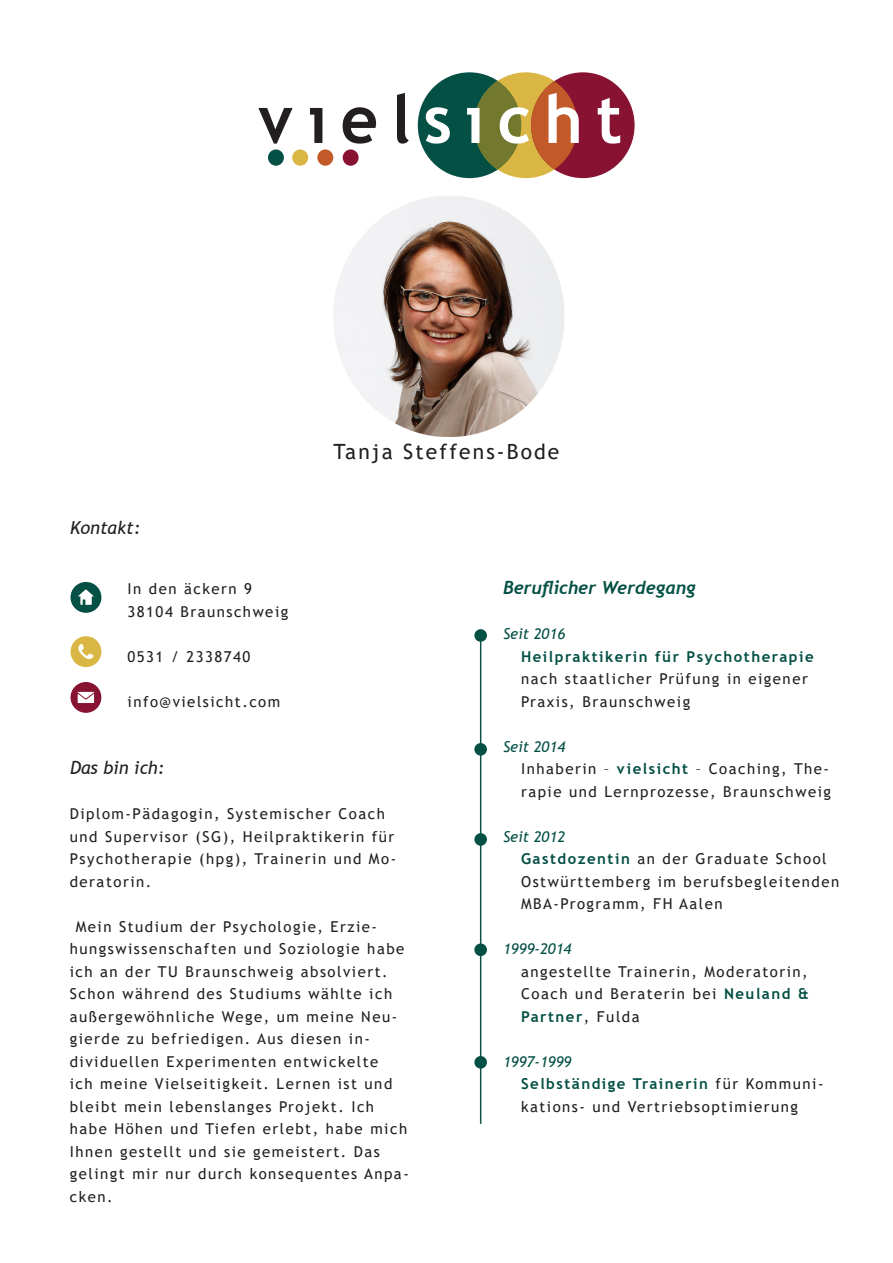
<style>
.page{position:relative;width:893px;height:1263px;background:#fff}
.page>*{position:absolute;margin:0;border:0;box-sizing:border-box;transform-origin:0 0}
.t1{font:21px "Trebuchet MS";letter-spacing:.1em;color:#231f20}
.t2{font:italic 700 18px "Trebuchet";color:#045045}
.t3{font:italic 18px "Trebuchet MS";color:#231f20}
.t4{font:15px/22.5px "Trebuchet MS";letter-spacing:.1em;color:#231f20}
.t5{font:italic 15px "Trebuchet MS";color:#045045}
.t6{font:700 15px "Trebuchet MS";letter-spacing:.1em;color:#045045}
.s1{font-weight:700;color:#045045}
</style>
<div class="page">
<div style="left:71px;top:582px;width:30px;height:31px;background:#045045;border-radius:50%"></div>
<svg style="left:78px;top:589px;width:16px;height:16px"></svg>
<div style="left:71px;top:636px;width:30px;height:31px;background:#dab744;border-radius:50%"></div>
<svg style="left:78px;top:644px;width:16px;height:15px"></svg>
<div style="left:71px;top:682px;width:30px;height:31px;background:#871231;border-radius:50%"></div>
<svg style="left:78px;top:692px;width:16px;height:11px"></svg>
<div style="left:418px;top:72px;width:103px;height:106px;background:#045045;border-radius:50%"></div>
<div style="left:474px;top:72px;width:104px;height:106px;background:#dab744;border-radius:50%"></div>
<div style="left:531px;top:72px;width:104px;height:106px;background:#871231;border-radius:50%"></div>
<svg style="left:531px;top:81px;width:47px;height:88px;background:#bf5c2d"></svg>
<svg style="left:474px;top:81px;width:47px;height:89px;background:#727b33"></svg>
<div style="left:268px;top:149px;width:16px;height:17px;background:#045045;border-radius:50%"></div>
<div style="left:292px;top:149px;width:16px;height:17px;background:#dab744;border-radius:50%"></div>
<div style="left:317px;top:149px;width:16px;height:17px;background:#c25928;border-radius:50%"></div>
<div style="left:343px;top:149px;width:16px;height:17px;background:#871231;border-radius:50%"></div>
<svg style="left:258px;top:108px;width:35px;height:36px"></svg>
<svg style="left:310px;top:108px;width:12px;height:35px"></svg>
<svg style="left:343px;top:107px;width:33px;height:37px"></svg>
<svg style="left:397px;top:93px;width:12px;height:51px"></svg>
<svg style="left:426px;top:107px;width:24px;height:37px"></svg>
<svg style="left:467px;top:108px;width:12px;height:35px"></svg>
<svg style="left:500px;top:107px;width:29px;height:37px"></svg>
<svg style="left:549px;top:93px;width:30px;height:50px"></svg>
<svg style="left:598px;top:98px;width:22px;height:46px"></svg>
<hr style="left:480px;top:638px;width:1px;height:486px;background:#0e5146">
<div style="left:474px;top:629px;width:13px;height:13px;background:#045045;border-radius:50%"></div>
<div style="left:474px;top:743px;width:13px;height:13px;background:#045045;border-radius:50%"></div>
<div style="left:474px;top:833px;width:13px;height:13px;background:#045045;border-radius:50%"></div>
<div style="left:474px;top:943px;width:13px;height:13px;background:#045045;border-radius:50%"></div>
<div style="left:474px;top:1056px;width:13px;height:12px;background:#045045;border-radius:50%"></div>
<img style="left:334px;top:196px;width:230px;height:240px">
<p class="t3" style="left:70px;top:517px;width:72px">Kontakt:</p>
<p class="t4" style="left:128px;top:577px;width:162px">In den äckern 9<br>38104 Braunschweig</p>
<p class="t4" style="left:128px;top:645px;width:124px">0531 / 2338740</p>
<p class="t4" style="left:128px;top:690px;width:154px">info@vielsicht.com</p>
<h1 class="t1" style="left:334px;top:438px;width:227px">Tanja Steffens-Bode</h1>
<p class="t2" style="left:503px;top:576px;width:194px">Beruflicher Werdegang</p>
<p class="t5" style="left:503px;top:625px;width:64px">Seit 2016</p>
<p class="t6" style="left:521px;top:647px;width:294px">Heilpraktikerin für Psychotherapie</p>
<p class="t4" style="left:521px;top:667px;width:288px">nach staatlicher Prüfung in eigener<br>Praxis, Braunschweig</p>
<p class="t5" style="left:503px;top:737px;width:64px">Seit 2014</p>
<p class="t3" style="left:70px;top:757px;width:96px">Das bin ich:</p>
<p class="t4" style="left:70px;top:802px;width:328px">Diplom-Pädagogin, Systemischer Coach und Supervisor (SG), Heilpraktikerin für Psychotherapie (hpg), Trainerin und Mo&shy;deratorin.</p>
<p class="t4" style="left:70px;top:915px;width:341px;text-indent:6px">Mein Studium der Psychologie, Erzie&shy;hungswissenschaften und Soziologie habe ich an der TU Braunschweig absolviert.<br>Schon während des Studiums wählte ich außergewöhnliche Wege, um meine Neu&shy;gierde zu befriedigen. Aus diesen in&shy;dividuellen Experimenten entwickelte<br>ich meine Vielseitigkeit. Lernen ist und bleibt mein lebenslanges Projekt. Ich habe Höhen und Tiefen erlebt, habe mich Ihnen gestellt und sie gemeistert. Das gelingt mir nur durch konsequentes Anpa&shy;cken.</p>
<p class="t4" style="left:521px;top:757px;width:311px">Inhaberin – <span class="s1">vielsicht</span> – Coaching, The&shy;rapie und Lernprozesse, Braunschweig</p>
<p class="t5" style="left:503px;top:827px;width:64px">Seit 2012</p>
<p class="t4" style="left:521px;top:847px;width:320px"><span class="s1">Gastdozentin</span> an der Graduate School<br>Ostwürttemberg im berufsbegleitenden<br>MBA-Programm, FH Aalen</p>
<p class="t5" style="left:503px;top:940px;width:70px">1999-2014</p>
<p class="t4" style="left:521px;top:960px;width:289px;text-align:justify">angestellte Trainerin, Moderatorin, Coach und Beraterin bei <span class="s1">Neuland &amp; Partner</span>, Fulda</p>
<p class="t5" style="left:503px;top:1052px;width:70px">1997-1999</p>
<p class="t4" style="left:521px;top:1072px;width:304px"><span class="s1">Selbständige Trainerin</span> für Kommuni&shy;kations- und Vertriebsoptimierung</p>
</div>
